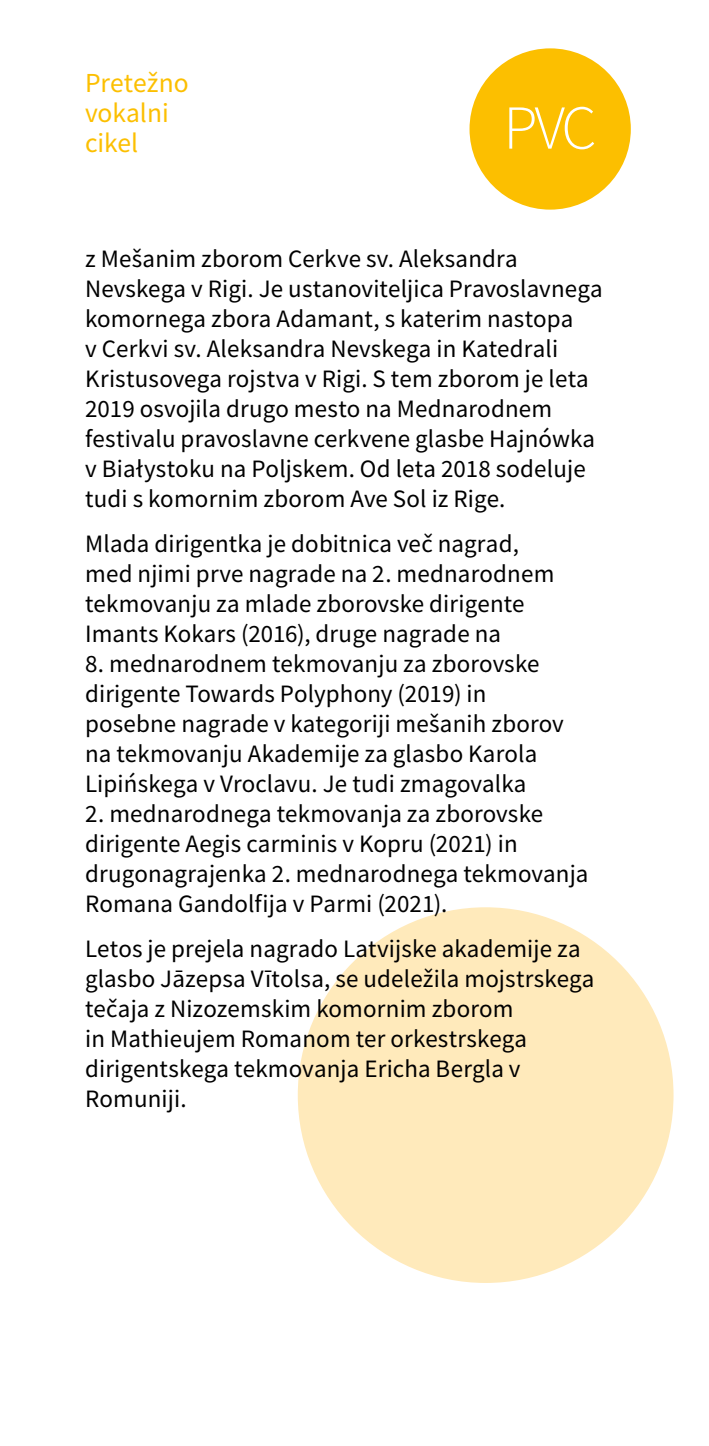
<style>
.page{position:relative;width:709px;height:1446px;background:#fff}
.page>*{position:absolute;margin:0;border:0;box-sizing:border-box;transform-origin:0 0}
.t1{font:62.5px "Source Sans Variable";color:#fff}
.t2{font:27.5px/30px "Source Sans Variable";color:#fcbf00}
.t3{font:25px/30px "Source Sans Variable";letter-spacing:.005em;color:#000}
</style>
<div class="page">
<div style="left:469px;top:48px;width:162px;height:162px;background:#fcbf00;border-radius:50%"></div>
<div style="left:298px;top:907px;width:375px;height:376px;background:#ffeabb;border-radius:50%"></div>
<p class="t2" style="left:85px;top:68px;width:105px">Pretežno vokalni cikel</p>
<h1 class="t1" style="left:503px;top:90px;width:95px">PVC</h1>
<p class="t3" style="left:85px;top:244px;width:519px">z Mešanim zborom Cerkve sv. Aleksandra Nevskega v Rigi. Je ustanoviteljica Pravoslavnega komornega zbora Adamant, s katerim nastopa<br>v Cerkvi sv. Aleksandra Nevskega in Katedrali Kristusovega rojstva v Rigi. S tem zborom je leta 2019 osvojila drugo mesto na Mednarodnem festivalu pravoslavne cerkvene glasbe Hajnówka v Białystoku na Poljskem. Od leta 2018 sodeluje tudi s komornim zborom Ave Sol iz Rige.</p>
<p class="t3" style="left:85px;top:529px;width:471px">Mlada dirigentka je dobitnica več nagrad, med njimi prve nagrade na 2. mednarodnem tekmovanju za mlade zborovske dirigente Imants Kokars (2016), druge nagrade na</p>
<p class="t3" style="left:85px;top:649px;width:480px">8. mednarodnem tekmovanju za zborovske dirigente Towards Polyphony (2019) in posebne nagrade v kategoriji mešanih zborov na tekmovanju Akademije za glasbo Karola Lipińskega v Vroclavu. Je tudi zmagovalka</p>
<p class="t3" style="left:85px;top:799px;width:505px">2. mednarodnega tekmovanja za zborovske dirigente Aegis carminis v Kopru (2021) in drugonagrajenka 2. mednarodnega tekmovanja Romana Gandolfija v Parmi (2021).</p>
<p class="t3" style="left:85px;top:934px;width:511px">Letos je prejela nagrado Latvijske akademije za glasbo Jāzepsa Vītolsa, se udeležila mojstrskega tečaja z Nizozemskim komornim zborom<br>in Mathieujem Romanom ter orkestrskega dirigentskega tekmovanja Ericha Bergla v Romuniji.</p>
</div>
